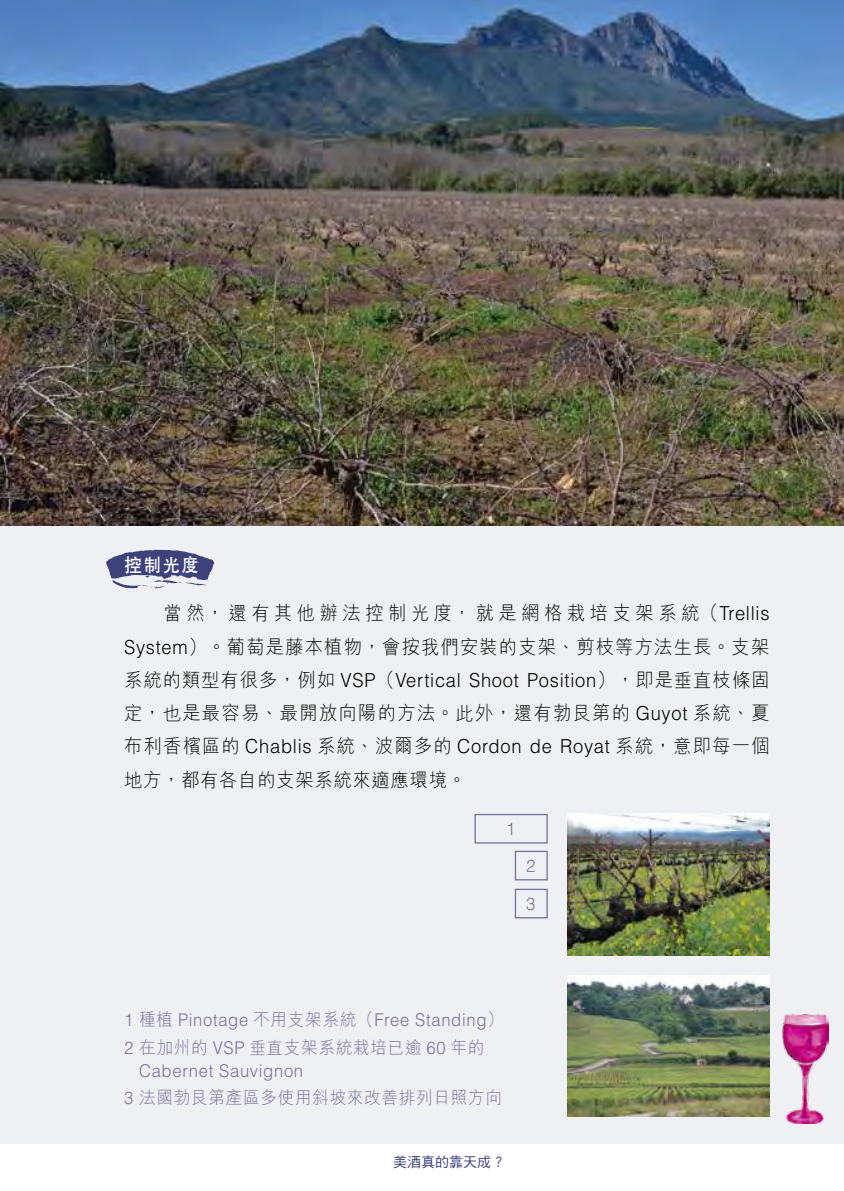
<style>
.page{position:relative;width:844px;height:1191px;background:#fff}
.page>*{position:absolute;margin:0;border:0;box-sizing:border-box;transform-origin:0 0}
.t1{font:300 19.25px/33.2px "M Hei HK";letter-spacing:.065em;color:#000;text-align:right;scale:.95 1}
.t2{font:300 19.25px "Helvetica";letter-spacing:.04em;color:#000;scale:.95 1}
.t3{font:700 19.25px "C Hei 2 HK";color:#fff;scale:.95 1}
.t4{font:300 17.5px "Helvetica";letter-spacing:.04em;color:#79709a;scale:.95 1}
.t5{font:300 17.5px "M Hei HK";letter-spacing:.04em;color:#79709a;scale:.95 1}
.t6{font:14px "DF Hei HK W5";color:#3e427b}
.s1{font-family:"Helvetica"}
.s2{font-family:"M Hei HK"}
</style>
<div class="page">
<div style="left:0;top:0;width:843px;height:1143px;background:#eef0f3"></div>
<img style="left:782px;top:1014px;width:46px;height:109px">
<svg style="left:106px;top:550px;width:108px;height:42px"></svg>
<img style="left:0;top:0;width:843px;height:525px">
<img style="left:567px;top:814px;width:202px;height:141px">
<img style="left:567px;top:975px;width:202px;height:141px">
<div style="left:474px;top:814px;width:73px;height:29px;border:1px solid #79709a"></div>
<div style="left:514px;top:888px;width:33px;height:30px;border:1px solid #79709a"></div>
<div style="left:514px;top:850px;width:33px;height:30px;border:1px solid #79709a"></div>
<p class="t3" style="left:124px;top:551px;width:81px">控制光度</p>
<p class="t1" style="left:124px;top:596px;width:680px">當然，還有其他辦法控制光度，就是網格栽培支架系統（<span class="s1">Trellis<br>System</span>）。葡萄是藤本植物，會按我們安裝的支架、剪枝等方法生長。支架</p>
<p class="t2" style="left:124px;top:668px;width:680px"><span class="s2">系統的類型有很多，例如</span> VSP<span class="s2">（</span>Vertical Shoot Position<span class="s2">），即是垂直枝條固</span></p>
<p class="t1" style="left:124px;top:695px;width:680px;text-align:justify">定，也是最容易、最開放向陽的方法。此外，還有勃艮第的 <span class="s1">Guyot</span> 系統、夏布利香檳區的 <span class="s1">Chablis</span> 系統、波爾多的 <span class="s1">Cordon de Royat</span> 系統，意即每一個地方，都有各自的支架系統來適應環境。</p>
<p class="t4" style="left:506px;top:818px;width:11px">1</p>
<p class="t4" style="left:526px;top:855px;width:11px">2</p>
<p class="t4" style="left:526px;top:893px;width:11px">3</p>
<p class="t4" style="left:124px;top:1009px;width:401px">1 <span class="s2">種植</span> Pinotage <span class="s2">不用支架系統（</span>Free Standing<span class="s2">）</span></p>
<p class="t5" style="left:124px;top:1035px;width:381px"><span class="s1">2</span> 在加州的 <span class="s1">VSP</span> 垂直支架系統栽培已逾 <span class="s1">60</span> 年的</p>
<p class="t4" style="left:139px;top:1059px;width:174px">Cabernet Sauvignon</p>
<p class="t5" style="left:124px;top:1085px;width:399px"><span class="s1">3</span> 法國勃艮第產區多使用斜坡來改善排列日照方向</p>
<p class="t6" style="left:393px;top:1154px;width:113px">美酒真的靠天成？</p>
</div>
